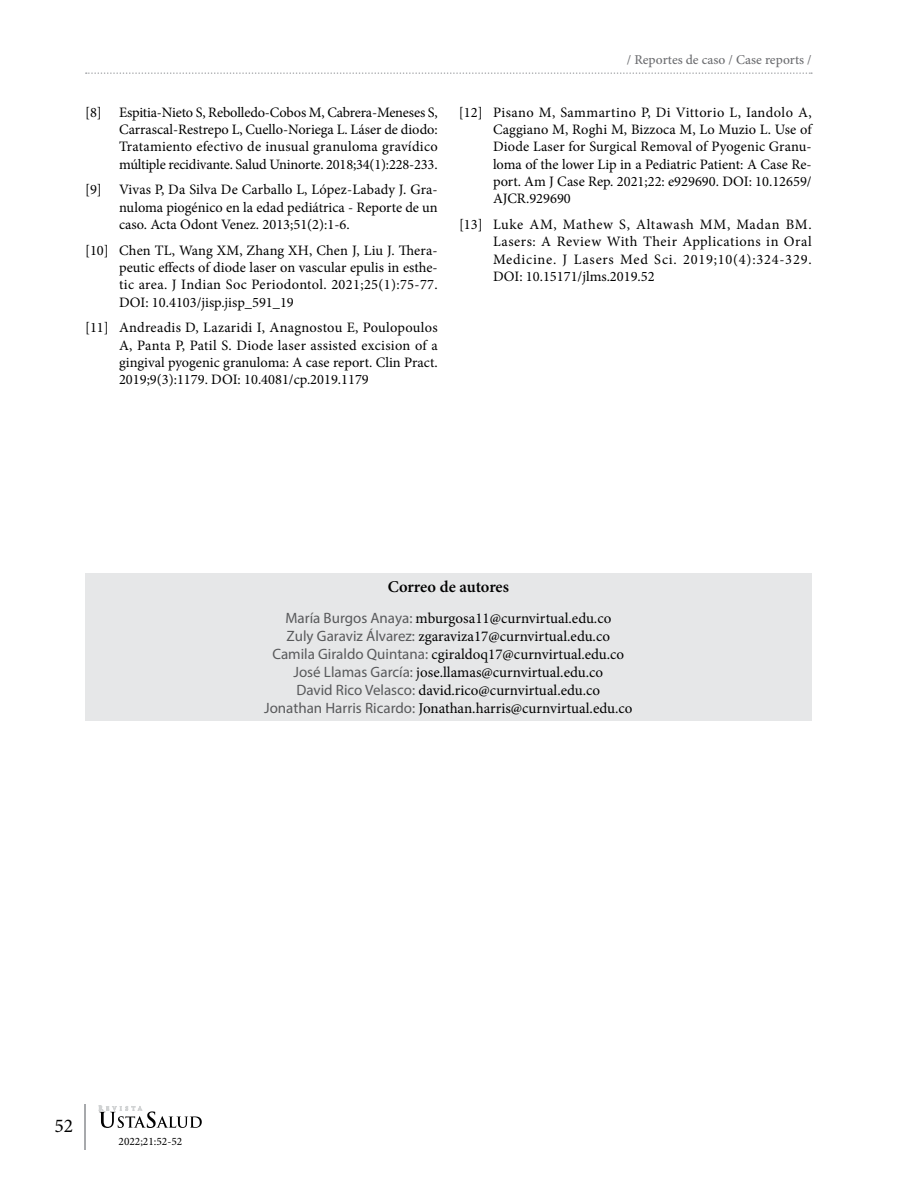
<style>
.page{position:relative;width:918px;height:1188px;background:#fff}
.page>*{position:absolute;margin:0;border:0;box-sizing:border-box;transform-origin:0 0}
.t1{font:19.5px "Minion Pro";color:#000}
.t2{font:600 16.5px "Minion Pro";letter-spacing:-.01em;color:#000}
.t3{font:15px/18px "Minion Pro";color:#000;text-align:center}
.t4{font:14.4px/17.2px "Minion Pro";color:#000;text-align:justify}
.t5{font:500 13.5px "Minion Pro";color:#6d6e71}
.t6{font:11.4px "Minion Pro";color:#000}
.s1{font-family:"Myriad Pro";color:#58595b}
</style>
<div class="page">
<svg style="left:86px;top:72px;width:726px;height:2px"></svg>
<hr style="left:84px;top:1105px;width:2px;height:45px;background:#a7a9ac">
<svg style="left:99px;top:1106px;width:103px;height:22px"></svg>
<div style="left:85px;top:573px;width:727px;height:147px;background:#e6e7e8"></div>
<p class="t4" style="left:119px;top:104px;width:320px;text-indent:-34px">[8] Espitia-Nieto S, Rebolledo-Cobos M, Cabrera-Meneses S, Carrascal-Restrepo L, Cuello-Noriega L. Láser de diodo:<br>Tratamiento efectivo de inusual granuloma gravídico múltiple recidivante. Salud Uninorte. 2018;34(1):228-233.</p>
<p class="t4" style="left:119px;top:181px;width:320px;text-indent:-34px">[9] Vivas P, Da Silva De Carballo L, López-Labady J. Gra&shy;nuloma piogénico en la edad pediátrica - Reporte de un caso. Acta Odont Venez. 2013;51(2):1-6.</p>
<p class="t4" style="left:119px;top:242px;width:320px;text-indent:-34px">[10] Chen TL, Wang XM, Zhang XH, Chen J, Liu J. Thera&shy;peutic effects of diode laser on vascular epulis in esthe&shy;tic area. J Indian Soc Periodontol. 2021;25(1):75-77.<br>DOI: 10.4103/jisp.jisp_591_19</p>
<p class="t4" style="left:119px;top:319px;width:320px;text-indent:-34px">[11] Andreadis D, Lazaridi I, Anagnostou E, Poulopoulos A, Panta P, Patil S. Diode laser assisted excision of a gingival pyogenic granuloma: A case report. Clin Pract.<br>2019;9(3):1179. DOI: 10.4081/cp.2019.1179</p>
<p class="t5" style="left:627px;top:50px;width:186px">/ Reportes de caso / Case reports /</p>
<p class="t4" style="left:493px;top:104px;width:320px;text-indent:-34px">[12] Pisano M, Sammartino P, Di Vittorio L, Iandolo A, Caggiano M, Roghi M, Bizzoca M, Lo Muzio L. Use of Diode Laser for Surgical Removal of Pyogenic Granu&shy;loma of the lower Lip in a Pediatric Patient: A Case Re&shy;port. Am J Case Rep. 2021;22: e929690. DOI: 10.12659/ AJCR.929690</p>
<p class="t4" style="left:493px;top:216px;width:320px;text-indent:-34px">[13] Luke AM, Mathew S, Altawash MM, Madan BM.<br>Lasers: A Review With Their Applications in Oral Medicine. J Lasers Med Sci. 2019;10(4):324-329.<br>DOI: 10.15171/jlms.2019.52</p>
<p class="t2" style="left:388px;top:576px;width:123px">Correo de autores</p>
<p class="t3" style="left:264px;top:609px;width:370px"><span class="s1">María Burgos Anaya:</span> mburgosa11@curnvirtual.edu.co<br><span class="s1">Zuly Garaviz Álvarez:</span> zgaraviza17@curnvirtual.edu.co <span class="s1">Camila Giraldo Quintana:</span> cgiraldoq17@curnvirtual.edu.co <span class="s1">José Llamas García:</span> jose.llamas@curnvirtual.edu.co<br><span class="s1">David Rico Velasco:</span> david.rico@curnvirtual.edu.co<br><span class="s1">Jonathan Harris Ricardo:</span> Jonathan.harris@curnvirtual.edu.co</p>
<h1 class="t1" style="left:55px;top:1112px;width:20px">52</h1>
<p class="t6" style="left:119px;top:1134px;width:65px">2022;21:52-52</p>
</div>
